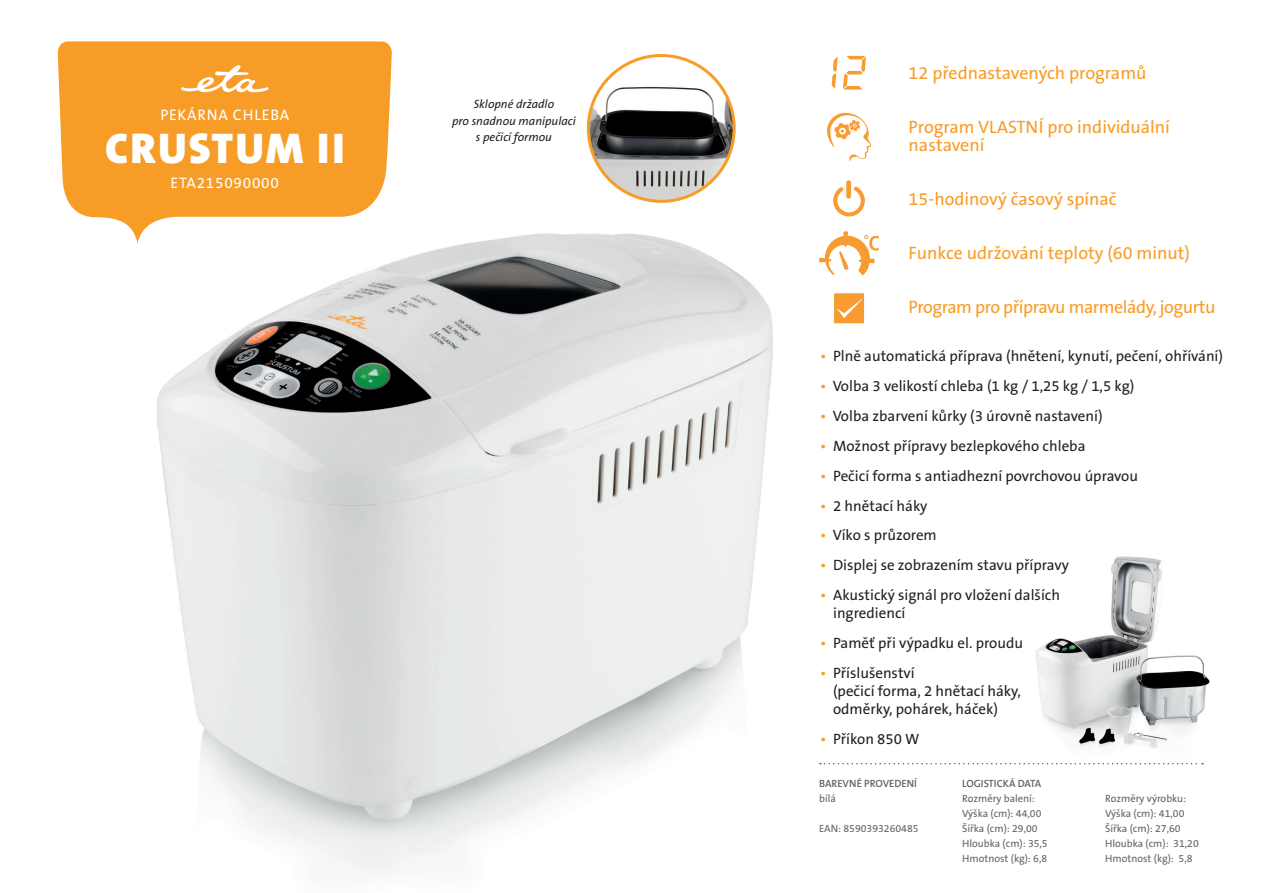
<style>
.page{position:relative;width:1263px;height:893px;background:#fff}
.page>*{position:absolute;margin:0;border:0;box-sizing:border-box;transform-origin:0 0}
.t1{font:900 43.2px "The Sans CE B9";letter-spacing:.05em;color:#fff}
.t2{font:18px/18px "The Sans CE B5 Plain";color:#f89c28}
.t3{font:18px "The Sans CE B5 Plain";letter-spacing:-.025em;color:#f89c28}
.t4{font:15.45px "The Sans CE B5 Plain";letter-spacing:.05em;color:#fff}
.t5{font:15px/18px "The Sans CE B5 Plain";color:#231f20}
.t6{font:italic 12px/16.5px "The Sans CE B5";color:#231f20;text-align:center}
.t7{font:10.5px "The Sans CE B5 Plain";color:#636366}
.t8{font:600 10.5px "The Sans CE B6";color:#636366}
.s1{color:#f89c28}
</style>
<div class="page">
<img style="left:940px;top:556px;width:270px;height:209px">
<img style="left:157px;top:137px;width:616px;height:739px">
<svg style="left:58px;top:41px;width:334px;height:203px;fill:#f89c28"></svg>
<img style="left:588px;top:56px;width:146px;height:145px;border-radius:73px">
<div style="left:587px;top:54px;width:149px;height:149px;border:3px solid #f89c28;border-radius:50%"></div>
<svg style="left:820px;top:763px;width:383px;height:1px"></svg>
<svg style="left:181px;top:65px;width:87px;height:27px"></svg>
<svg style="left:819px;top:231px;width:60px;height:45px"></svg>
<svg style="left:833px;top:186px;width:32px;height:30px"></svg>
<div style="left:846px;top:180px;width:5px;height:19px;background:#f89b31;border-radius:2px"></div>
<svg style="left:834px;top:293px;width:30px;height:30px"></svg>
<svg style="left:832px;top:56px;width:34px;height:34px"></svg>
<svg style="left:827px;top:113px;width:44px;height:48px"></svg>
<p class="t4" style="left:160px;top:106px;width:130px">PEKÁRNA CHLEBA</p>
<p class="t1" style="left:105px;top:122px;width:241px">CRUSTUM II</p>
<p class="t4" style="left:171px;top:174px;width:110px">ETA215090000</p>
<p class="t6" style="left:452px;top:96px;width:125px">Sklopné držadlo<br>pro snadnou manipulaci s pečicí formou</p>
<p class="t2" style="left:909px;top:65px;width:239px">12 přednastavených programů</p>
<p class="t2" style="left:909px;top:119px;width:263px">Program VLASTNÍ pro individuální nastavení</p>
<p class="t2" style="left:909px;top:191px;width:209px">15-hodinový časový spínač</p>
<p class="t2" style="left:909px;top:245px;width:283px">Funkce udržování teploty (60 minut)</p>
<p class="t3" style="left:909px;top:297px;width:308px">Program pro přípravu marmelády, jogurtu</p>
<p class="t5" style="left:820px;top:348px;width:404px"><span class="s1">•</span> Plně automatická příprava (hnětení, kynutí, pečení, ohřívání)</p>
<p class="t5" style="left:820px;top:378px;width:316px"><span class="s1">•</span> Volba 3 velikostí chleba (1 kg / 1,25 kg / 1,5 kg)</p>
<p class="t5" style="left:820px;top:408px;width:284px"><span class="s1">•</span> Volba zbarvení kůrky (3 úrovně nastavení)</p>
<p class="t5" style="left:820px;top:437px;width:267px"><span class="s1">•</span> Možnost přípravy bezlepkového chleba</p>
<p class="t5" style="left:820px;top:467px;width:319px"><span class="s1">•</span> Pečicí forma s antiadhezní povrchovou úpravou</p>
<p class="t5" style="left:820px;top:497px;width:109px"><span class="s1">•</span> 2 hnětací háky</p>
<p class="t5" style="left:820px;top:527px;width:118px"><span class="s1">•</span> Víko s průzorem</p>
<p class="t5" style="left:820px;top:557px;width:250px"><span class="s1">•</span> Displej se zobrazením stavu přípravy</p>
<p class="t5" style="left:833px;top:587px;width:228px;text-indent:-13px"><span class="s1">•</span> Akustický signál pro vložení dalších ingrediencí</p>
<p class="t5" style="left:820px;top:635px;width:204px"><span class="s1">•</span> Paměť při výpadku el. proudu</p>
<p class="t5" style="left:833px;top:665px;width:189px;text-indent:-13px"><span class="s1">•</span> Příslušenství<br>(pečicí forma, 2 hnětací háky, odměrky, pohárek, háček)</p>
<p class="t5" style="left:820px;top:731px;width:101px"><span class="s1">•</span> Příkon 850 W</p>
<p class="t8" style="left:819px;top:778px;width:99px">BAREVNÉ PROVEDENÍ</p>
<p class="t7" style="left:819px;top:793px;width:18px">bílá</p>
<p class="t7" style="left:819px;top:823px;width:101px">EAN: 8590393260485</p>
<p class="t8" style="left:962px;top:778px;width:81px">LOGISTICKÁ DATA</p>
<p class="t7" style="left:962px;top:793px;width:74px">Rozměry balení:</p>
<p class="t7" style="left:962px;top:808px;width:81px">Výška (cm): 44,00</p>
<p class="t7" style="left:962px;top:823px;width:77px">Šířka (cm): 29,00</p>
<p class="t7" style="left:962px;top:838px;width:87px">Hloubka (cm): 35,5</p>
<p class="t7" style="left:962px;top:853px;width:87px">Hmotnost (kg): 6,8</p>
<p class="t7" style="left:1105px;top:793px;width:83px">Rozměry výrobku:</p>
<p class="t7" style="left:1105px;top:808px;width:81px">Výška (cm): 41,00</p>
<p class="t7" style="left:1105px;top:823px;width:77px">Šířka (cm): 27,60</p>
<p class="t7" style="left:1105px;top:838px;width:95px">Hloubka (cm): 31,20</p>
<p class="t7" style="left:1105px;top:853px;width:89px">Hmotnost (kg): 5,8</p>
</div>
